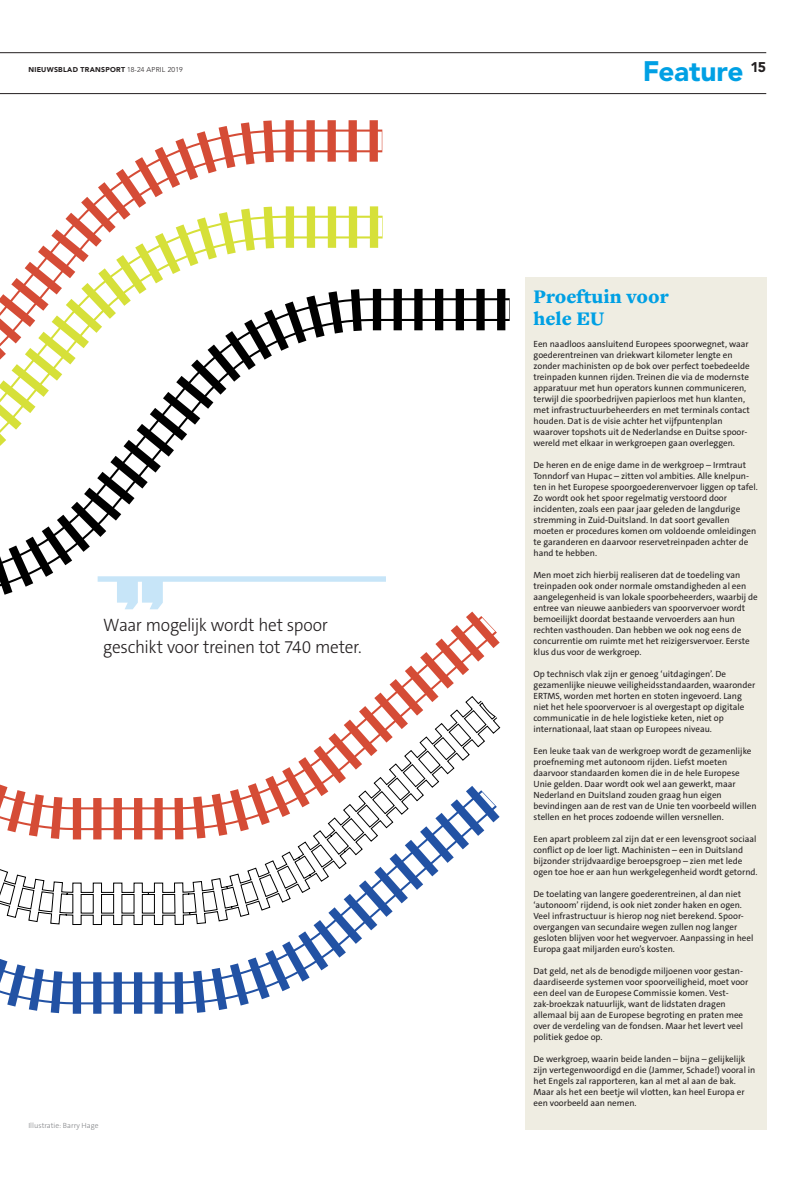
<style>
.page{position:relative;width:806px;height:1180px;background:#fff}
.page>*{position:absolute;margin:0;border:0;box-sizing:border-box;transform-origin:0 0}
.t1{font:900 28px "Avenir LT Std";letter-spacing:-.01em;color:#00a0e4}
.t2{font:900 20px/22px "Freight Text Pro";color:#00a0e4}
.t3{font:300 18px/22px "The Sans C5";letter-spacing:-.02em;color:#231f20;scale:.96 1}
.t4{font:900 14px "Avenir LT Std";color:#231f20}
.t5{font:9px/11px "The Sans C5";color:#231f20}
.t6{font:300 7.5px "The Sans C5";color:#808285}
.t7{font:900 7px "Avenir LT Std";letter-spacing:.04em;color:#231f20}
.s1{font-weight:300}
</style>
<div class="page">
<hr style="left:0;top:93px;width:765px;height:1px;background:#231f20">
<hr style="left:0;top:52px;width:765px;height:1px;background:#231f20">
<svg style="left:11px;top:120px;width:371px;height:169px"></svg>
<svg style="left:0;top:289px;width:509px;height:306px"></svg>
<svg style="left:0;top:726px;width:500px;height:287px"></svg>
<svg style="left:0;top:611px;width:499px;height:228px"></svg>
<svg style="left:98px;top:576px;width:288px;height:33px"></svg>
<div style="left:524px;top:277px;width:241px;height:853px;background:#efede2"></div>
<h1 class="t1" style="left:642px;top:57px;width:102px">Feature</h1>
<p class="t7" style="left:28px;top:66px;width:156px">NIEUWSBLAD TRANSPORT <span class="s1">18-24 APRIL 2019</span></p>
<h3 class="t4" style="left:749px;top:60px;width:17px">15</h3>
<h3 class="t3" style="left:103px;top:614px;width:270px">Waar mogelijk wordt het spoor geschikt voor treinen tot 740 meter.</h3>
<p class="t6" style="left:28px;top:1121px;width:72px">Illustratie: Barry Hage</p>
<h2 class="t2" style="left:533px;top:287px;width:136px">Proeftuin voor hele EU</h2>
<p class="t5" style="left:533px;top:338px;width:217px">Een naadloos aansluitend Europees spoorwegnet, waar goederentreinen van driekwart kilometer lengte en zonder machinisten op de bok over perfect toebedeelde treinpaden kunnen rijden. Treinen die via de modernste apparatuur met hun operators kunnen communiceren, terwijl die spoorbedrijven papierloos met hun klanten, met infrastructuurbeheerders en met terminals contact houden. Dat is de visie achter het vijfpuntenplan waarover topshots uit de Nederlandse en Duitse spoor&shy;wereld met elkaar in werkgroepen gaan overleggen.</p>
<p class="t5" style="left:533px;top:459px;width:225px">De heren en de enige dame in de werkgroep – Irmtraut Tonndorf van Hupac – zitten vol ambities. Alle knelpun&shy;ten in het Europese spoorgoederenvervoer liggen op tafel.<br>Zo wordt ook het spoor regelmatig verstoord door incidenten, zoals een paar jaar geleden de langdurige stremming in Zuid-Duitsland. In dat soort gevallen moeten er procedures komen om voldoende omleidingen te garanderen en daarvoor reservetreinpaden achter de hand te hebben.</p>
<p class="t5" style="left:533px;top:569px;width:225px">Men moet zich hierbij realiseren dat de toedeling van treinpaden ook onder normale omstandigheden al een aangelegenheid is van lokale spoorbeheerders, waarbij de entree van nieuwe aanbieders van spoorvervoer wordt bemoeilijkt doordat bestaande vervoerders aan hun rechten vasthouden. Dan hebben we ook nog eens de concurrentie om ruimte met het reizigersvervoer. Eerste klus dus voor de werkgroep.</p>
<p class="t5" style="left:533px;top:668px;width:223px">Op technisch vlak zijn er genoeg ‘uitdagingen’. De gezamenlijke nieuwe veiligheidsstandaarden, waaronder ERTMS, worden met horten en stoten ingevoerd. Lang niet het hele spoorvervoer is al overgestapt op digitale communicatie in de hele logistieke keten, niet op internationaal, laat staan op Europees niveau.</p>
<p class="t5" style="left:533px;top:745px;width:224px">Een leuke taak van de werkgroep wordt de gezamenlijke proefneming met autonoom rijden. Liefst moeten daarvoor standaarden komen die in de hele Europese Unie gelden. Daar wordt ook wel aan gewerkt, maar Nederland en Duitsland zouden graag hun eigen bevindingen aan de rest van de Unie ten voorbeeld willen stellen en het proces zodoende willen versnellen.</p>
<p class="t5" style="left:533px;top:833px;width:225px">Een apart probleem zal zijn dat er een levensgroot sociaal conflict op de loer ligt. Machinisten – een in Duitsland bijzonder strijdvaardige beroepsgroep – zien met lede ogen toe hoe er aan hun werkgelegenheid wordt getornd.</p>
<p class="t5" style="left:533px;top:888px;width:221px">De toelating van langere goederentreinen, al dan niet ‘autonoom’ rijdend, is ook niet zonder haken en ogen.<br>Veel infrastructuur is hierop nog niet berekend. Spoor&shy;overgangen van secundaire wegen zullen nog langer gesloten blijven voor het wegvervoer. Aanpassing in heel Europa gaat miljarden euro’s kosten.</p>
<p class="t5" style="left:533px;top:965px;width:216px">Dat geld, net als de benodigde miljoenen voor gestan&shy;daardiseerde systemen voor spoorveiligheid, moet voor een deel van de Europese Commissie komen. Vest&shy;zak-broekzak natuurlijk, want de lidstaten dragen allemaal bij aan de Europese begroting en praten mee over de verdeling van de fondsen. Maar het levert veel politiek gedoe op.</p>
<p class="t5" style="left:533px;top:1053px;width:223px">De werkgroep, waarin beide landen – bijna – gelijkelijk zijn vertegenwoordigd en die (Jammer, Schade!) vooral in het Engels zal rapporteren, kan al met al aan de bak.<br>Maar als het een beetje wil vlotten, kan heel Europa er een voorbeeld aan nemen.</p>
</div>
